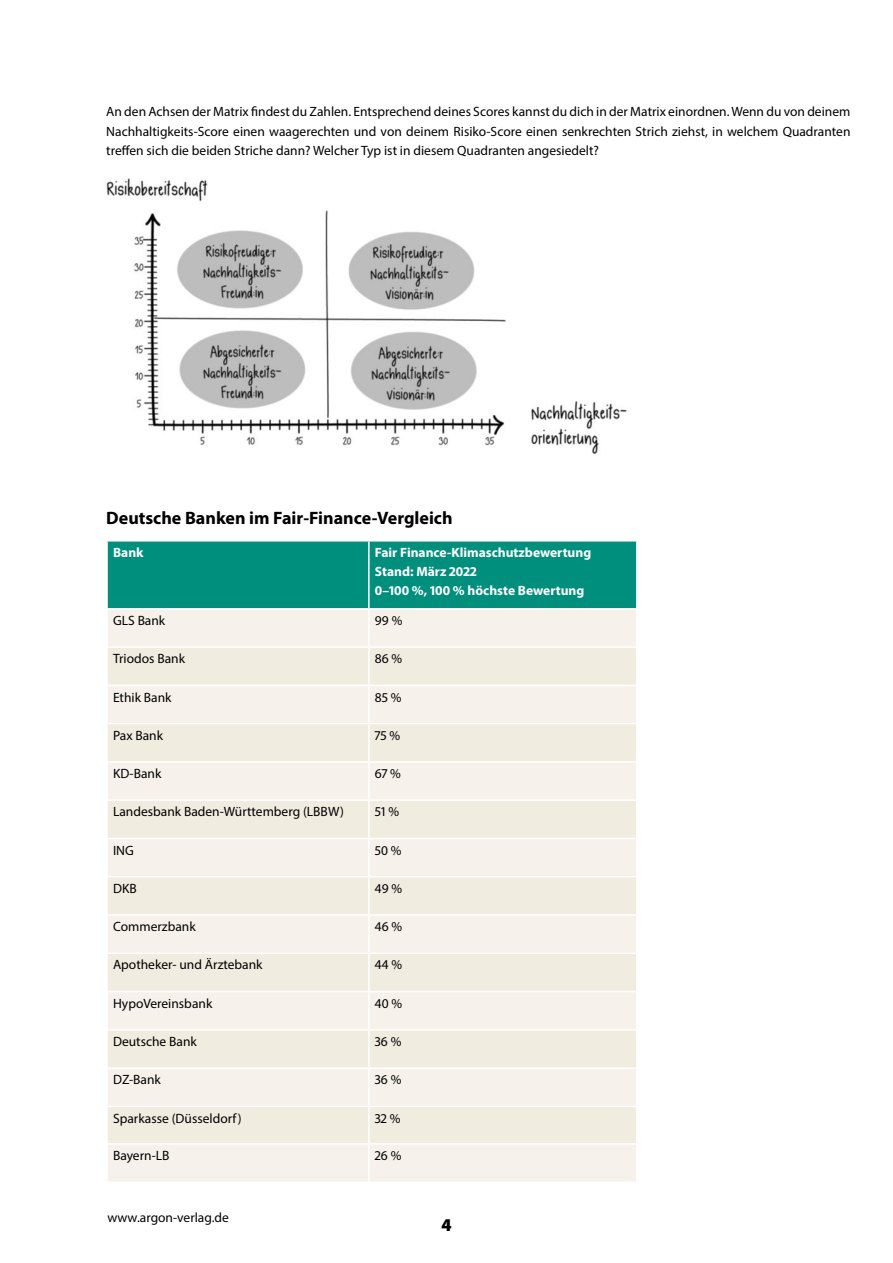
<style>
.page{position:relative;width:893px;height:1263px;background:#fff}
.page>*{position:absolute;margin:0;border:0;box-sizing:border-box;transform-origin:0 0}
.Tabellentext{font:700 18px "Myriad Pro";color:#000}
.t1{font:900 18px "Myriad Pro";color:#000}
.Bibliographie{font:13.5px/19.5px "Myriad Pro";color:#000;text-align:justify}
.Tabellentext-2{font:13.5px "Myriad Pro";color:#000}
.Tabellentext-3{font:700 13.5px "Myriad Pro";color:#fff}
</style>
<div class="page">
<div style="left:108px;top:541px;width:528px;height:67px;background:#008e7d"></div>
<div style="left:108px;top:610px;width:528px;height:571px;background:#f6f2eb"></div>
<svg style="left:108px;top:648px;width:528px;height:495px;background:#f3eee5"></svg>
<hr style="left:368px;top:610px;width:2px;height:36px;background:#fff">
<hr style="left:106px;top:646px;width:263px;height:2px;background:#fff">
<hr style="left:369px;top:646px;width:268px;height:2px;background:#fff">
<hr style="left:368px;top:648px;width:2px;height:37px;background:#fff">
<hr style="left:106px;top:685px;width:263px;height:1px;background:#fff">
<hr style="left:369px;top:685px;width:268px;height:1px;background:#fff">
<hr style="left:368px;top:686px;width:2px;height:37px;background:#fff">
<hr style="left:106px;top:723px;width:263px;height:1px;background:#fff">
<hr style="left:369px;top:723px;width:268px;height:1px;background:#fff">
<hr style="left:368px;top:724px;width:2px;height:37px;background:#fff">
<hr style="left:106px;top:761px;width:263px;height:2px;background:#fff">
<hr style="left:369px;top:761px;width:268px;height:2px;background:#fff">
<hr style="left:368px;top:763px;width:2px;height:36px;background:#fff">
<hr style="left:106px;top:799px;width:263px;height:2px;background:#fff">
<hr style="left:369px;top:799px;width:268px;height:2px;background:#fff">
<hr style="left:368px;top:801px;width:2px;height:37px;background:#fff">
<hr style="left:106px;top:838px;width:263px;height:1px;background:#fff">
<hr style="left:369px;top:838px;width:268px;height:1px;background:#fff">
<hr style="left:368px;top:839px;width:2px;height:37px;background:#fff">
<hr style="left:106px;top:876px;width:263px;height:1px;background:#fff">
<hr style="left:369px;top:876px;width:268px;height:1px;background:#fff">
<hr style="left:368px;top:877px;width:2px;height:37px;background:#fff">
<hr style="left:106px;top:914px;width:263px;height:2px;background:#fff">
<hr style="left:369px;top:914px;width:268px;height:2px;background:#fff">
<hr style="left:368px;top:916px;width:2px;height:36px;background:#fff">
<hr style="left:106px;top:952px;width:263px;height:2px;background:#fff">
<hr style="left:369px;top:952px;width:268px;height:2px;background:#fff">
<hr style="left:368px;top:954px;width:2px;height:37px;background:#fff">
<hr style="left:106px;top:991px;width:263px;height:1px;background:#fff">
<hr style="left:369px;top:991px;width:268px;height:1px;background:#fff">
<hr style="left:368px;top:992px;width:2px;height:37px;background:#fff">
<hr style="left:106px;top:1029px;width:263px;height:1px;background:#fff">
<hr style="left:369px;top:1029px;width:268px;height:1px;background:#fff">
<hr style="left:368px;top:1030px;width:2px;height:37px;background:#fff">
<hr style="left:106px;top:1067px;width:263px;height:2px;background:#fff">
<hr style="left:369px;top:1067px;width:268px;height:2px;background:#fff">
<hr style="left:368px;top:1069px;width:2px;height:37px;background:#fff">
<hr style="left:106px;top:1106px;width:263px;height:1px;background:#fff">
<hr style="left:369px;top:1106px;width:268px;height:1px;background:#fff">
<hr style="left:368px;top:1107px;width:2px;height:36px;background:#fff">
<hr style="left:106px;top:1143px;width:263px;height:2px;background:#fff">
<hr style="left:369px;top:1143px;width:268px;height:2px;background:#fff">
<hr style="left:368px;top:1145px;width:2px;height:36px;background:#fff">
<hr style="left:368px;top:541px;width:2px;height:67px;background:#fff">
<img style="left:106px;top:178px;width:521px;height:276px">
<p class="Bibliographie" style="left:106px;top:102px;width:746px">An den Achsen der Matrix findest du Zahlen. Entsprechend deines Scores kannst du dich in der Matrix einordnen. Wenn du von deinem Nachhaltigkeits-Score einen waagerechten und von deinem Risiko-Score einen senkrechten Strich ziehst, in welchem Quadranten treffen sich die beiden Striche dann? Welcher Typ ist in diesem Quadranten angesiedelt?</p>
<p class="Tabellentext" style="left:106px;top:506px;width:348px">Deutsche Banken im Fair-Finance-Vergleich</p>
<p class="Tabellentext-3" style="left:113px;top:544px;width:32px">Bank</p>
<p class="Tabellentext-3" style="left:375px;top:544px;width:218px">Fair Finance-Klimaschutzbewertung</p>
<p class="Tabellentext-3" style="left:375px;top:562px;width:103px">Stand: März 2022</p>
<p class="Tabellentext-3" style="left:375px;top:581px;width:211px">0–100 %, 100 % höchste Bewertung</p>
<p class="Tabellentext-2" style="left:113px;top:612px;width:54px">GLS Bank</p>
<p class="Tabellentext-2" style="left:375px;top:612px;width:29px">99 %</p>
<p class="Tabellentext-2" style="left:113px;top:650px;width:74px">Triodos Bank</p>
<p class="Tabellentext-2" style="left:375px;top:650px;width:29px">86 %</p>
<p class="Tabellentext-2" style="left:113px;top:689px;width:60px">Ethik Bank</p>
<p class="Tabellentext-2" style="left:375px;top:689px;width:28px">85 %</p>
<p class="Tabellentext-2" style="left:113px;top:727px;width:52px">Pax Bank</p>
<p class="Tabellentext-2" style="left:375px;top:727px;width:27px">75 %</p>
<p class="Tabellentext-2" style="left:113px;top:765px;width:50px">KD-Bank</p>
<p class="Tabellentext-2" style="left:375px;top:765px;width:28px">67 %</p>
<p class="Tabellentext-2" style="left:113px;top:803px;width:232px">Landesbank Baden-Württemberg (LBBW)</p>
<p class="Tabellentext-2" style="left:375px;top:803px;width:26px">51 %</p>
<p class="Tabellentext-2" style="left:113px;top:842px;width:22px">ING</p>
<p class="Tabellentext-2" style="left:375px;top:842px;width:28px">50 %</p>
<p class="Tabellentext-2" style="left:113px;top:880px;width:25px">DKB</p>
<p class="Tabellentext-2" style="left:375px;top:880px;width:29px">49 %</p>
<p class="Tabellentext-2" style="left:113px;top:918px;width:84px">Commerzbank</p>
<p class="Tabellentext-2" style="left:375px;top:918px;width:29px">46 %</p>
<p class="Tabellentext-2" style="left:113px;top:956px;width:151px">Apotheker- und Ärztebank</p>
<p class="Tabellentext-2" style="left:375px;top:956px;width:29px">44 %</p>
<p class="Tabellentext-2" style="left:113px;top:995px;width:101px">HypoVereinsbank</p>
<p class="Tabellentext-2" style="left:375px;top:995px;width:29px">40 %</p>
<p class="Tabellentext-2" style="left:113px;top:1033px;width:85px">Deutsche Bank</p>
<p class="Tabellentext-2" style="left:375px;top:1033px;width:28px">36 %</p>
<p class="Tabellentext-2" style="left:113px;top:1071px;width:49px">DZ-Bank</p>
<p class="Tabellentext-2" style="left:375px;top:1071px;width:28px">36 %</p>
<p class="Tabellentext-2" style="left:113px;top:1110px;width:130px">Sparkasse (Düsseldorf)</p>
<p class="Tabellentext-2" style="left:375px;top:1110px;width:27px">32 %</p>
<p class="Tabellentext-2" style="left:113px;top:1147px;width:58px">Bayern-LB</p>
<p class="Tabellentext-2" style="left:375px;top:1147px;width:28px">26 %</p>
<p class="Bibliographie" style="left:107px;top:1207px;width:123px">www.argon-verlag.de</p>
<h1 class="t1" style="left:441px;top:1215px;width:12px">4</h1>
</div>
